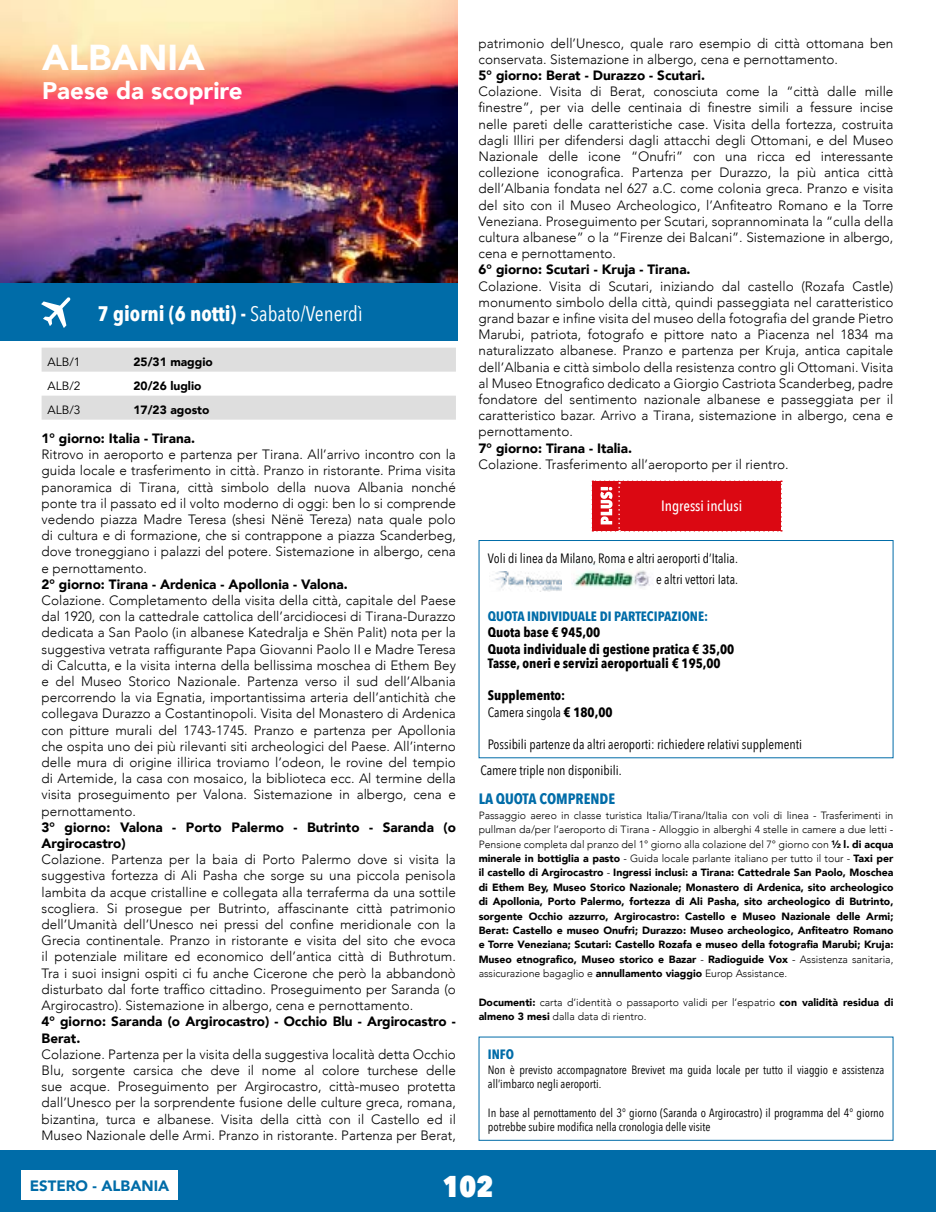
<style>
.page{position:relative;width:936px;height:1212px;background:#fff}
.page>*{position:absolute;margin:0;border:0;box-sizing:border-box;transform-origin:0 0}
.t1{font:900 36px "Avenir";color:#fff}
.t2{font:800 30px "Avenir Next Condensed";color:#fff}
.t3{font:900 24px "Avenir";color:#fff}
.t4{font:700 21px "Avenir Next Condensed";color:#fff}
.t5{font:700 15px "Avenir Next Condensed";color:#006ca8}
.t6{font:500 15px "Avenir Next Condensed";color:#fff}
.t7{font:900 15px "Avenir";color:#006ca8}
.t8{font:300 13.5px/16.2px "Avenir";color:#000;text-align:justify}
.t9{font:900 13.5px/16.2px "Avenir";color:#000}
.t10{font:13.5px/21px "Avenir Next Condensed";color:#000;text-align:right}
.t11{font:700 13.5px/16.2px "Avenir Next Condensed";color:#000}
.t12{font:700 13.5px "Avenir Next Condensed";color:#006ca8}
.t13{font:12px/14.4px "Avenir Next Condensed";color:#000}
.t14{font:900 12px "Avenir";color:#000}
.t15{font:12px "Avenir";color:#000}
.t16{font:900 10.5px/14.4px "Avenir";color:#000;text-align:justify}
.t17{font:300 10.5px/14.4px "Avenir";color:#000}
.s1{font-weight:400}
.s2{font-weight:300}
.s3{font-weight:900}
</style>
<div class="page">
<div style="left:0;top:1150px;width:935px;height:62px;background:#006ca8"></div>
<div style="left:21px;top:1170px;width:157px;height:30px;background:#fff"></div>
<img style="left:0;top:0;width:457px;height:283px">
<div style="left:478px;top:1037px;width:415px;height:104px;border:1px solid #006ca8"></div>
<img style="left:572px;top:563px;width:81px;height:25px">
<img style="left:491px;top:571px;width:70px;height:20px">
<div style="left:478px;top:540px;width:415px;height:218px;border:1px solid #006ca8"></div>
<div style="left:0;top:283px;width:457px;height:57px;background:#006ca8"></div>
<svg style="left:41px;top:297px;width:29px;height:31px"></svg>
<svg style="left:42px;top:348px;width:414px;height:72px"></svg>
<svg style="left:591px;top:480px;width:190px;height:51px;background:#dd1720"></svg>
<h1 class="t1" style="left:42px;top:27px;width:164px">ALBANIA</h1>
<h3 class="t3" style="left:42px;top:70px;width:202px">Paese da scoprire</h3>
<h3 class="t4" style="left:98px;top:301px;width:266px">7 giorni (6 notti) - <span class="s1">Sabato/Venerdì</span></h3>
<p class="t15" style="left:48px;top:354px;width:34px">ALB/1</p>
<p class="t14" style="left:133px;top:351px;width:81px">25/31 maggio</p>
<p class="t15" style="left:48px;top:378px;width:34px">ALB/2</p>
<p class="t14" style="left:133px;top:375px;width:69px">20/26 luglio</p>
<p class="t15" style="left:48px;top:402px;width:34px">ALB/3</p>
<p class="t14" style="left:133px;top:399px;width:77px">17/23 agosto</p>
<p class="t9" style="left:42px;top:430px;width:155px">1° giorno: Italia - Tirana.</p>
<p class="t8" style="left:42px;top:446px;width:416px">Ritrovo in aeroporto e partenza per Tirana. All’arrivo incontro con la guida locale e trasferimento in città. Pranzo in ristorante. Prima visita panoramica di Tirana, città simbolo della nuova Albania nonché ponte tra il passato ed il volto moderno di oggi: ben lo si comprende vedendo piazza Madre Teresa (shesi Nënë Tereza) nata quale polo di cultura e di formazione, che si contrappone a piazza Scanderbeg, dove troneggiano i palazzi del potere. Sistemazione in albergo, cena e pernottamento.</p>
<p class="t9" style="left:42px;top:576px;width:308px">2° giorno: Tirana - Ardenica - Apollonia - Valona.</p>
<p class="t8" style="left:42px;top:592px;width:416px">Colazione. Completamento della visita della città, capitale del Paese dal 1920, con la cattedrale cattolica dell’arcidiocesi di Tirana-Durazzo dedicata a San Paolo (in albanese Katedralja e Shën Palit) nota per la suggestiva vetrata raffigurante Papa Giovanni Paolo II e Madre Teresa di Calcutta, e la visita interna della bellissima moschea di Ethem Bey e del Museo Storico Nazionale. Partenza verso il sud dell’Albania percorrendo la via Egnatia, importantissima arteria dell’antichità che collegava Durazzo a Costantinopoli. Visita del Monastero di Ardenica con pitture murali del 1743-1745. Pranzo e partenza per Apollonia che ospita uno dei più rilevanti siti archeologici del Paese. All’interno delle mura di origine illirica troviamo l’odeon, le rovine del tempio di Artemide, la casa con mosaico, la biblioteca ecc. Al termine della visita proseguimento per Valona. Sistemazione in albergo, cena e pernottamento.</p>
<p class="t9" style="left:42px;top:819px;width:416px">3° giorno: Valona - Porto Palermo - Butrinto - Saranda (o<br>Argirocastro)</p>
<p class="t8" style="left:42px;top:851px;width:416px">Colazione. Partenza per la baia di Porto Palermo dove si visita la suggestiva fortezza di Ali Pasha che sorge su una piccola penisola lambita da acque cristalline e collegata alla terraferma da una sottile scogliera. Si prosegue per Butrinto, affascinante città patrimonio dell’Umanità dell’Unesco nei pressi del confine meridionale con la Grecia continentale. Pranzo in ristorante e visita del sito che evoca il potenziale militare ed economico dell’antica città di Buthrotum.<br>Tra i suoi insigni ospiti ci fu anche Cicerone che però la abbandonò disturbato dal forte traffico cittadino. Proseguimento per Saranda (o Argirocastro). Sistemazione in albergo, cena e pernottamento.</p>
<p class="t9" style="left:42px;top:1013px;width:416px">4° giorno: Saranda (o Argirocastro) - Occhio Blu - Argirocastro -<br>Berat.</p>
<p class="t8" style="left:42px;top:1046px;width:416px">Colazione. Partenza per la visita della suggestiva località detta Occhio Blu, sorgente carsica che deve il nome al colore turchese delle sue acque. Proseguimento per Argirocastro, città-museo protetta dall’Unesco per la sorprendente fusione delle culture greca, romana, bizantina, turca e albanese. Visita della città con il Castello ed il Museo Nazionale delle Armi. Pranzo in ristorante. Partenza per Berat,</p>
<p class="t8" style="left:478px;top:35px;width:416px">patrimonio dell’Unesco, quale raro esempio di città ottomana ben conservata. Sistemazione in albergo, cena e pernottamento.</p>
<p class="t9" style="left:478px;top:67px;width:228px">5° giorno: Berat - Durazzo - Scutari.</p>
<p class="t8" style="left:478px;top:83px;width:416px">Colazione. Visita di Berat, conosciuta come la “città dalle mille finestre”, per via delle centinaia di finestre simili a fessure incise nelle pareti delle caratteristiche case. Visita della fortezza, costruita dagli Illiri per difendersi dagli attacchi degli Ottomani, e del Museo Nazionale delle icone “Onufri” con una ricca ed interessante collezione iconografica. Partenza per Durazzo, la più antica città dell’Albania fondata nel 627 a.C. come colonia greca. Pranzo e visita del sito con il Museo Archeologico, l’Anfiteatro Romano e la Torre Veneziana. Proseguimento per Scutari, soprannominata la “culla della cultura albanese” o la “Firenze dei Balcani”. Sistemazione in albergo, cena e pernottamento.</p>
<p class="t9" style="left:478px;top:261px;width:213px">6° giorno: Scutari - Kruja - Tirana.</p>
<p class="t8" style="left:478px;top:278px;width:416px">Colazione. Visita di Scutari, iniziando dal castello (Rozafa Castle) monumento simbolo della città, quindi passeggiata nel caratteristico grand bazar e infine visita del museo della fotografia del grande Pietro Marubi, patriota, fotografo e pittore nato a Piacenza nel 1834 ma naturalizzato albanese. Pranzo e partenza per Kruja, antica capitale dell’Albania e città simbolo della resistenza contro gli Ottomani. Visita al Museo Etnografico dedicato a Giorgio Castriota Scanderbeg, padre fondatore del sentimento nazionale albanese e passeggiata per il caratteristico bazar. Arrivo a Tirana, sistemazione in albergo, cena e pernottamento.</p>
<p class="t9" style="left:478px;top:439px;width:155px">7° giorno: Tirana - Italia.</p>
<p class="t8" style="left:478px;top:456px;width:311px">Colazione. Trasferimento all’aeroporto per il rientro.</p>
<p class="t6" style="left:661px;top:497px;width:83px">Ingressi inclusi</p>
<p class="t10" style="left:488px;top:547px;width:251px">Voli di linea da Milano, Roma e altri aeroporti d’Italia. e altri vettori Iata.</p>
<p class="t12" style="left:488px;top:608px;width:222px">QUOTA INDIVIDUALE DI PARTECIPAZIONE:</p>
<p class="t11" style="left:488px;top:624px;width:248px">Quota base € 945,00<br>Quota individuale di gestione pratica € 35,00</p>
<p class="t11" style="left:488px;top:655px;width:234px">Tasse, oneri e servizi aeroportuali € 195,00</p>
<p class="t11" style="left:488px;top:687px;width:126px">Supplemento:<br><span class="s1">Camera singola</span> € 180,00</p>
<p class="t10" style="left:480px;top:731px;width:323px;line-height:25.8px;text-align:left;text-indent:7px">Possibili partenze da altri aeroporti: richiedere relativi supplementi<br>Camere triple non disponibili.</p>
<p class="t5" style="left:478px;top:790px;width:138px">LA QUOTA COMPRENDE</p>
<p class="t16" style="left:478px;top:808px;width:416px"><span class="s2">Passaggio aereo in classe turistica Italia/Tirana/Italia con voli di linea - Trasferimenti in pullman da/per l’aeroporto di Tirana - Alloggio in alberghi 4 stelle in camere a due letti - Pensione completa dal pranzo del 1° giorno alla colazione del 7° giorno con</span> ½ l. di acqua minerale in bottiglia a pasto <span class="s2">- Guida locale parlante italiano per tutto il tour -</span> Taxi per il castello di Argirocastro <span class="s2">-</span> Ingressi inclusi: a Tirana: Cattedrale San Paolo, Moschea di Ethem Bey, Museo Storico Nazionale; Monastero di Ardenica, sito archeologico di Apollonia, Porto Palermo, fortezza di Ali Pasha, sito archeologico di Butrinto, sorgente Occhio azzurro, Argirocastro: Castello e Museo Nazionale delle Armi; Berat: Castello e museo Onufri; Durazzo: Museo archeologico, Anfiteatro Romano e Torre Veneziana; Scutari: Castello Rozafa e museo della fotografia Marubi; Kruja:<br>Museo etnografico, Museo storico e Bazar <span class="s2">-</span> Radioguide Vox <span class="s2">- Assistenza sanitaria, assicurazione bagaglio e</span> annullamento viaggio <span class="s2">Europ Assistance.</span></p>
<p class="t17" style="left:478px;top:995px;width:416px"><span class="s3">Documenti:</span> carta d’identità o passaporto validi per l’espatrio <span class="s3">con validità residua di almeno 3 mesi</span> dalla data di rientro.</p>
<p class="t12" style="left:488px;top:1046px;width:28px">INFO</p>
<p class="t13" style="left:488px;top:1062px;width:398px">Non è previsto accompagnatore Brevivet ma guida locale per tutto il viaggio e assistenza all’imbarco negli aeroporti.</p>
<p class="t13" style="left:488px;top:1105px;width:398px">In base al pernottamento del 3° giorno (Saranda o Argirocastro) il programma del 4° giorno potrebbe subire modifica nella cronologia delle visite</p>
<p class="t7" style="left:30px;top:1173px;width:141px">ESTERO - ALBANIA</p>
<h2 class="t2" style="left:443px;top:1167px;width:52px">102</h2>
</div>
